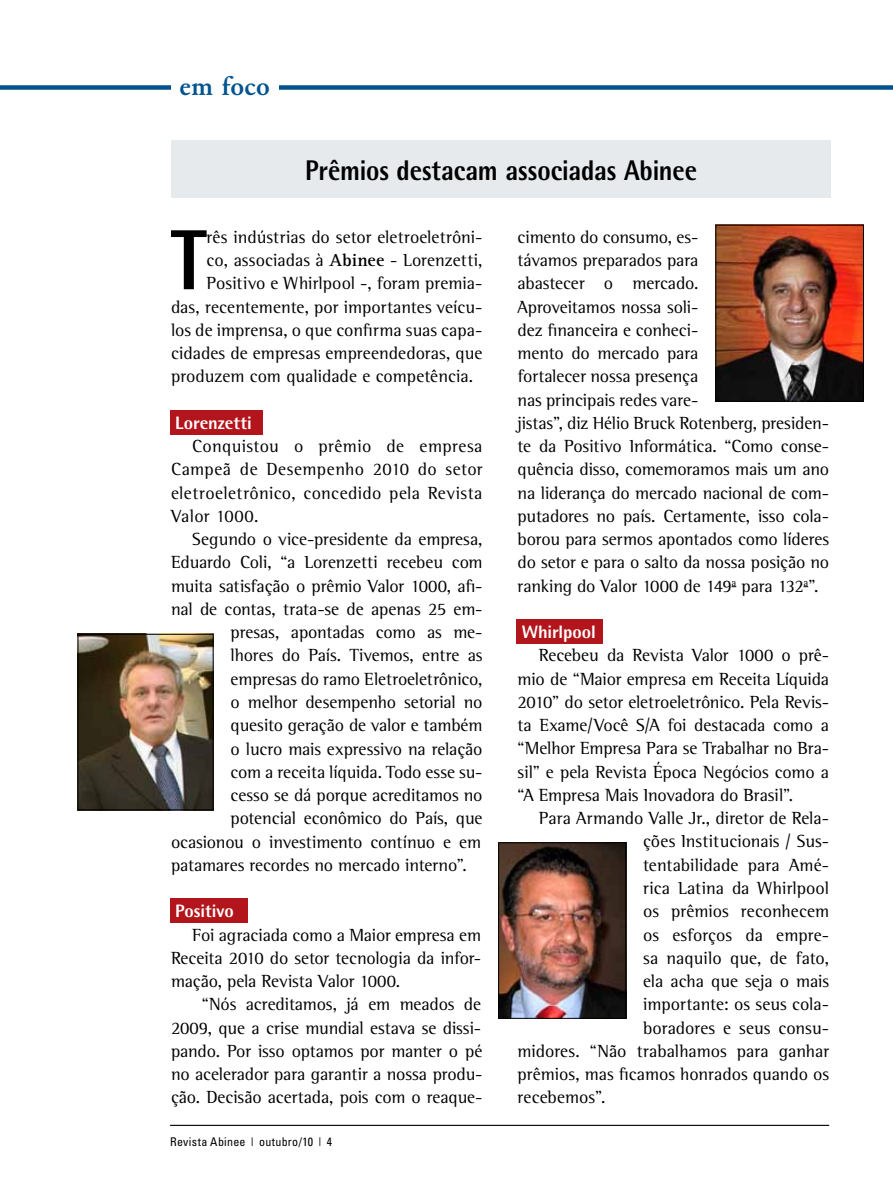
<style>
.page{position:relative;width:893px;height:1191px;background:#fff}
.page>*{position:absolute;margin:0;border:0;box-sizing:border-box;transform-origin:0 0}
.t1{font:800 85.35px "Rotis Semi Sans";color:#000;scale:.9 1}
.t2{font:800 28.5px "Rotis Semi Sans";letter-spacing:-.005em;color:#000;scale:.9 1}
.t3{font:500 27px "Garamond";letter-spacing:.005em;color:#00548e}
.t4{font:18px/23.2px "Rotis Sem Serif";letter-spacing:-.005em;color:#000;text-align:justify}
.t5{font:800 18px "Rotis Semi Sans";letter-spacing:-.005em;color:#fff}
.t6{font:condensed 12px "Univers";letter-spacing:.02em;color:#000}
.s1{font-family:"Rotis Serif";font-weight:700}
</style>
<div class="page">
<div style="left:0;top:85px;width:893px;height:5px;background:#00548e"></div>
<hr style="left:170px;top:1124px;width:659px;height:2px;background:#000">
<div style="left:170px;top:898px;width:78px;height:24px;background:#b2151b"></div>
<div style="left:517px;top:619px;width:86px;height:24px;background:#b2151b"></div>
<div style="left:170px;top:410px;width:93px;height:24px;background:#b2151b"></div>
<div style="left:171px;top:74px;width:107px;height:21px;background:#fff"></div>
<div style="left:172px;top:140px;width:659px;height:58px;background:#e6eaec"></div>
<img style="left:80px;top:636px;width:132px;height:172px">
<div style="left:78px;top:634px;width:136px;height:176px;border:1px solid #000"></div>
<img style="left:717px;top:227px;width:145px;height:172px">
<div style="left:715px;top:225px;width:149px;height:176px;border:1px solid #000"></div>
<img style="left:500px;top:844px;width:124px;height:172px">
<div style="left:498px;top:842px;width:128px;height:176px;border:1px solid #000"></div>
<h3 class="t3" style="left:180px;top:70px;width:92px">em foco</h3>
<h2 class="t2" style="left:305px;top:152px;width:437px">Prêmios destacam associadas Abinee</h2>
<h1 class="t1" style="left:171px;top:206px;width:41px">T</h1>
<p class="t4" style="left:207px;top:225px;width:277px">rês indústrias do setor eletroeletrôni-</p>
<p class="t4" style="left:207px;top:248px;width:277px">co, associadas à <span class="s1">Abinee</span> - Lorenzetti,</p>
<p class="t4" style="left:207px;top:271px;width:277px">Positivo e Whirlpool -, foram premia-</p>
<p class="t4" style="left:171px;top:295px;width:313px">das, recentemente, por importantes veícu-</p>
<p class="t4" style="left:171px;top:318px;width:313px">los de imprensa, o que confirma suas capa-</p>
<p class="t4" style="left:171px;top:341px;width:313px">cidades de empresas empreendedoras, que</p>
<p class="t4" style="left:171px;top:364px;width:304px">produzem com qualidade e competência.</p>
<p class="t5" style="left:175px;top:411px;width:78px">Lorenzetti</p>
<p class="t4" style="left:171px;top:434px;width:313px;text-indent:21px">Conquistou o prêmio de empresa Campeã de Desempenho 2010 do setor eletroeletrônico, concedido pela Revista Valor 1000.</p>
<p class="t4" style="left:192px;top:527px;width:292px">Segundo o vice-presidente da empresa,</p>
<p class="t4" style="left:171px;top:550px;width:313px">Eduardo Coli, “a Lorenzetti recebeu com</p>
<p class="t4" style="left:171px;top:574px;width:313px">muita satisfação o prêmio Valor 1000, afi-</p>
<p class="t4" style="left:171px;top:597px;width:313px">nal de contas, trata-se de apenas 25 em-</p>
<p class="t4" style="left:231px;top:620px;width:254px">presas, apontadas como as me-</p>
<p class="t4" style="left:231px;top:644px;width:254px">lhores do País. Tivemos, entre as</p>
<p class="t4" style="left:231px;top:667px;width:253px">empresas do ramo Eletroeletrônico,</p>
<p class="t4" style="left:231px;top:690px;width:254px">o melhor desempenho setorial no</p>
<p class="t4" style="left:231px;top:713px;width:254px">quesito geração de valor e também</p>
<p class="t4" style="left:231px;top:737px;width:254px">o lucro mais expressivo na relação</p>
<p class="t4" style="left:231px;top:760px;width:254px">com a receita líquida. Todo esse su-</p>
<p class="t4" style="left:231px;top:783px;width:254px">cesso se dá porque acreditamos no</p>
<p class="t4" style="left:231px;top:806px;width:254px">potencial econômico do País, que</p>
<p class="t4" style="left:171px;top:830px;width:312px">ocasionou o investimento contínuo e em</p>
<p class="t4" style="left:171px;top:853px;width:297px">patamares recordes no mercado interno”.</p>
<p class="t5" style="left:175px;top:899px;width:60px">Positivo</p>
<p class="t4" style="left:171px;top:923px;width:312px;text-indent:21px">Foi agraciada como a Maior empresa em Receita 2010 do setor tecnologia da infor&shy;mação, pela Revista Valor 1000.</p>
<p class="t4" style="left:171px;top:992px;width:313px;text-indent:31px">“Nós acreditamos, já em meados de 2009, que a crise mundial estava se dissi&shy;pando. Por isso optamos por manter o pé no acelerador para garantir a nossa produ&shy;ção. Decisão acertada, pois com o reaque-</p>
<p class="t6" style="left:170px;top:1134px;width:164px">Revista Abinee | outubro/10 | 4</p>
<p class="t4" style="left:518px;top:225px;width:313px;text-align:left">cimento do consumo, es-<br>távamos preparados para<br>abastecer o mercado.<br>Aproveitamos nossa soli-<br>dez financeira e conheci-<br>mento do mercado para<br>fortalecer nossa presença<br>nas principais redes vare-<br>jistas”, diz Hélio Bruck Rotenberg, presiden&shy;te da Positivo Informática. “Como conse&shy;quência disso, comemoramos mais um ano na liderança do mercado nacional de com&shy;putadores no país. Certamente, isso cola&shy;borou para sermos apontados como líderes do setor e para o salto da nossa posição no ranking do Valor 1000 de 149<sup>a</sup> para 132<sup>a</sup>”.</p>
<p class="t5" style="left:522px;top:620px;width:75px">Whirlpool</p>
<p class="t4" style="left:518px;top:643px;width:313px;text-indent:21px">Recebeu da Revista Valor 1000 o prê&shy;mio de “Maior empresa em Receita Líquida 2010” do setor eletroeletrônico. Pela Revis&shy;ta Exame/Você S/A foi destacada como a “Melhor Empresa Para se Trabalhar no Bra&shy;sil” e pela Revista Época Negócios como a “A Empresa Mais Inovadora do Brasil”.</p>
<p class="t4" style="left:539px;top:806px;width:292px">Para Armando Valle Jr., diretor de Rela-</p>
<p class="t4" style="left:643px;top:829px;width:188px">ções Institucionais / Sus-</p>
<p class="t4" style="left:643px;top:853px;width:188px">tentabilidade para Amé-</p>
<p class="t4" style="left:643px;top:876px;width:188px">rica Latina da Whirlpool</p>
<p class="t4" style="left:643px;top:899px;width:188px">os prêmios reconhecem</p>
<p class="t4" style="left:643px;top:922px;width:188px">os esforços da empre-</p>
<p class="t4" style="left:643px;top:946px;width:188px">sa naquilo que, de fato,</p>
<p class="t4" style="left:643px;top:969px;width:188px">ela acha que seja o mais</p>
<p class="t4" style="left:643px;top:992px;width:188px">importante: os seus cola-</p>
<p class="t4" style="left:643px;top:1016px;width:188px">boradores e seus consu-</p>
<p class="t4" style="left:518px;top:1039px;width:313px">midores. “Não trabalhamos para ganhar</p>
<p class="t4" style="left:518px;top:1062px;width:313px">prêmios, mas ficamos honrados quando os</p>
<p class="t4" style="left:518px;top:1085px;width:89px">recebemos”.</p>
</div>
